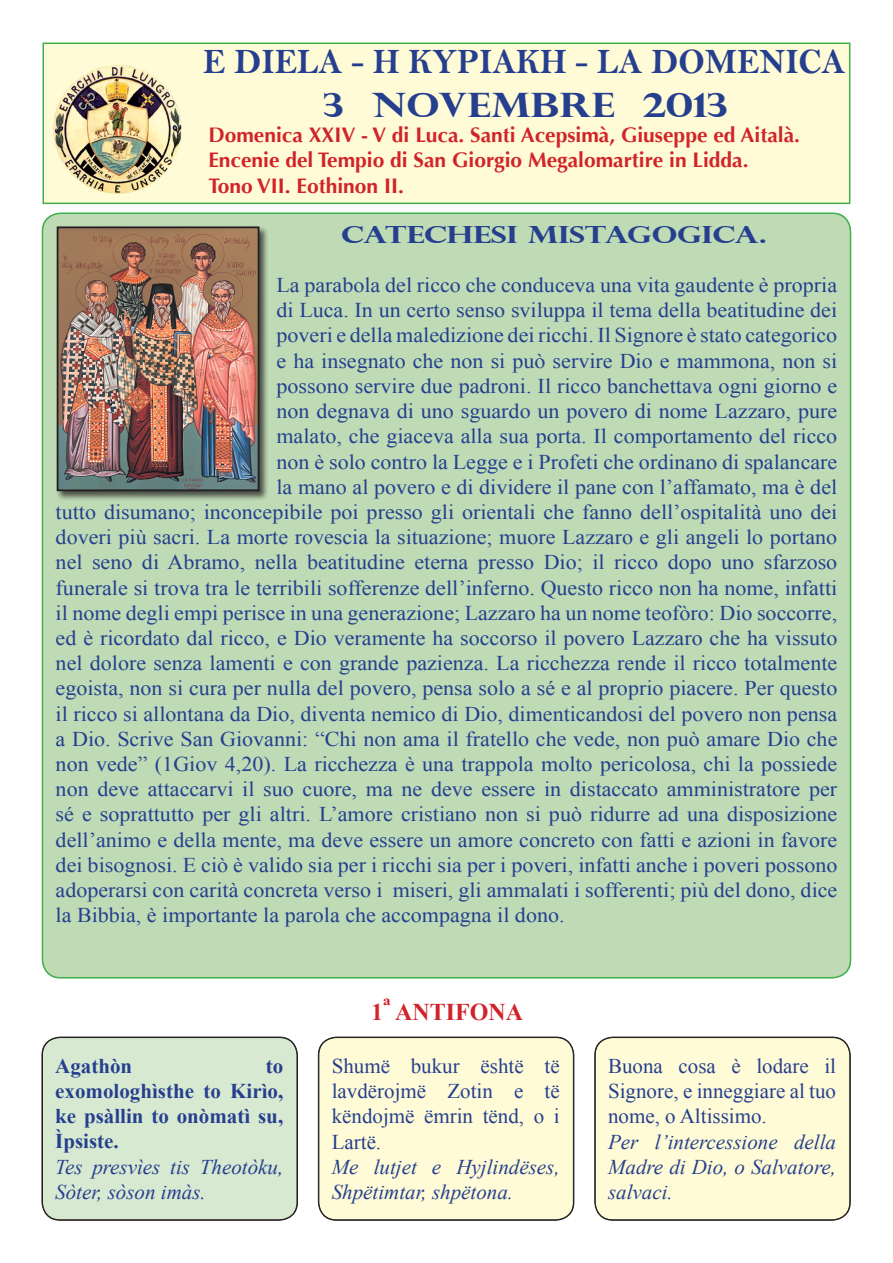
<style>
.page{position:relative;width:893px;height:1263px;background:#fff}
.page>*{position:absolute;margin:0;border:0;box-sizing:border-box;transform-origin:0 0}
.t1{font:36px "Bell MT Bold";color:#253f8e;scale:.95 1}
.Body_Text_Indent{font:700 33.6px "Perpetua Titling";color:#253f8e;scale:1.2 1}
.Normale{font:700 24px "Times New Roman";color:#d1232a}
.No_Spacing{font:700 23.7px "Perpetua Titling";letter-spacing:-.01em;color:#253f8e;scale:1.32 1}
.Nessuna_spaziatura{font:21px "Times New Roman";color:#253f8e;scale:1.05 1}
.Normale-2{font:italic 21px/25.2px "Times New Roman";color:#253f8e}
.Normale-3{font:700 21px/25.2px "Optima";color:#d1232a}
.Normale-4{font:21px/25.2px "Times New Roman";color:#253f8e;text-align:justify}
.Normale-5{font:700 21px/25.2px "Times New Roman";color:#253f8e;text-align:justify}
</style>
<div class="page">
<div style="left:43px;top:213px;width:807px;height:765px;background:#bedbb6;border-radius:18px"></div>
<div style="left:43px;top:43px;width:807px;height:161px;background:#fffbd6;border:2px solid #40ae49"></div>
<img style="left:53px;top:65px;width:129px;height:129px">
<div style="left:42px;top:1037px;width:255px;height:183px;background:#d8e9d2;border-radius:18px"></div>
<div style="left:42px;top:1037px;width:255px;height:183px;border:1px solid #231f20;border-radius:18px"></div>
<div style="left:319px;top:1037px;width:255px;height:183px;background:#fffbd6;border-radius:18px"></div>
<div style="left:319px;top:1037px;width:254px;height:183px;border:1px solid #231f20;border-radius:18px"></div>
<div style="left:595px;top:1037px;width:255px;height:183px;background:#fffbd6;border-radius:18px"></div>
<div style="left:595px;top:1037px;width:255px;height:183px;border:1px solid #231f20;border-radius:18px"></div>
<div style="left:55px;top:225px;width:215px;height:276px;background:#231f20;opacity:.75"></div>
<img style="left:60px;top:229px;width:196px;height:259px">
<div style="left:57px;top:226px;width:202px;height:265px;border:2px solid #231f20"></div>
<p class="t1" style="left:203px;top:40px;width:677px">E DIELA - H KYPIAKH - LA DOMENICA</p>
<p class="Body_Text_Indent" style="left:324px;top:84px;width:339px">3 NOVEMBRE 2013</p>
<p class="Normale-3" style="left:208px;top:123px;width:593px">Domenica XXIV - V di Luca. Santi Acepsimà, Giuseppe ed Aitalà.<br>Encenie del Tempio di San Giorgio Megalomartire in Lidda.</p>
<p class="Normale-3" style="left:208px;top:173px;width:197px">Tono VII. Eothinon II.</p>
<p class="No_Spacing" style="left:341px;top:220px;width:324px">CATECHESI MISTAGOGICA.</p>
<p class="Nessuna_spaziatura" style="left:276px;top:271px;width:536px">La parabola del ricco che conduceva una vita gaudente è propria</p>
<p class="Nessuna_spaziatura" style="left:276px;top:296px;width:536px">di Luca. In un certo senso sviluppa il tema della beatitudine dei</p>
<p class="Nessuna_spaziatura" style="left:276px;top:321px;width:536px">poveri e della maledizione dei ricchi. Il Signore è stato categorico</p>
<p class="Nessuna_spaziatura" style="left:276px;top:346px;width:536px">e ha insegnato che non si può servire Dio e mammona, non si</p>
<p class="Nessuna_spaziatura" style="left:276px;top:372px;width:536px">possono servire due padroni. Il ricco banchettava ogni giorno e</p>
<p class="Nessuna_spaziatura" style="left:276px;top:397px;width:536px">non degnava di uno sguardo un povero di nome Lazzaro, pure</p>
<p class="Nessuna_spaziatura" style="left:276px;top:422px;width:536px">malato, che giaceva alla sua porta. Il comportamento del ricco</p>
<p class="Nessuna_spaziatura" style="left:276px;top:447px;width:536px">non è solo contro la Legge e i Profeti che ordinano di spalancare</p>
<p class="Nessuna_spaziatura" style="left:276px;top:472px;width:536px">la mano al povero e di dividere il pane con l’affamato, ma è del</p>
<p class="Nessuna_spaziatura" style="left:56px;top:498px;width:746px">tutto disumano; inconcepibile poi presso gli orientali che fanno dell’ospitalità uno dei</p>
<p class="Nessuna_spaziatura" style="left:56px;top:523px;width:746px">doveri più sacri. La morte rovescia la situazione; muore Lazzaro e gli angeli lo portano</p>
<p class="Nessuna_spaziatura" style="left:56px;top:548px;width:746px">nel seno di Abramo, nella beatitudine eterna presso Dio; il ricco dopo uno sfarzoso</p>
<p class="Nessuna_spaziatura" style="left:56px;top:573px;width:746px">funerale si trova tra le terribili sofferenze dell’inferno. Questo ricco non ha nome, infatti</p>
<p class="Nessuna_spaziatura" style="left:56px;top:598px;width:746px">il nome degli empi perisce in una generazione; Lazzaro ha un nome teofòro: Dio soccorre,</p>
<p class="Nessuna_spaziatura" style="left:56px;top:624px;width:746px">ed è ricordato dal ricco, e Dio veramente ha soccorso il povero Lazzaro che ha vissuto</p>
<p class="Nessuna_spaziatura" style="left:56px;top:649px;width:746px">nel dolore senza lamenti e con grande pazienza. La ricchezza rende il ricco totalmente</p>
<p class="Nessuna_spaziatura" style="left:56px;top:674px;width:746px">egoista, non si cura per nulla del povero, pensa solo a sé e al proprio piacere. Per questo</p>
<p class="Nessuna_spaziatura" style="left:56px;top:699px;width:746px">il ricco si allontana da Dio, diventa nemico di Dio, dimenticandosi del povero non pensa</p>
<p class="Nessuna_spaziatura" style="left:56px;top:724px;width:746px">a Dio. Scrive San Giovanni: “Chi non ama il fratello che vede, non può amare Dio che</p>
<p class="Nessuna_spaziatura" style="left:56px;top:750px;width:746px">non vede” (1Giov 4,20). La ricchezza è una trappola molto pericolosa, chi la possiede</p>
<p class="Nessuna_spaziatura" style="left:56px;top:775px;width:746px">non deve attaccarvi il suo cuore, ma ne deve essere in distaccato amministratore per</p>
<p class="Nessuna_spaziatura" style="left:56px;top:800px;width:746px">sé e soprattutto per gli altri. L’amore cristiano non si può ridurre ad una disposizione</p>
<p class="Nessuna_spaziatura" style="left:56px;top:825px;width:746px">dell’animo e della mente, ma deve essere un amore concreto con fatti e azioni in favore</p>
<p class="Nessuna_spaziatura" style="left:56px;top:850px;width:746px">dei bisognosi. E ciò è valido sia per i ricchi sia per i poveri, infatti anche i poveri possono</p>
<p class="Nessuna_spaziatura" style="left:56px;top:876px;width:746px">adoperarsi con carità concreta verso i miseri, gli ammalati i sofferenti; più del dono, dice</p>
<p class="Nessuna_spaziatura" style="left:56px;top:901px;width:486px">la Bibbia, è importante la parola che accompagna il dono.</p>
<p class="Normale-5" style="left:55px;top:1052px;width:79px">Agathòn</p>
<p class="Normale-5" style="left:55px;top:1052px;width:230px;text-indent:211px">to exomologhìsthe to Kirìo, ke psàllin to onòmatì su, Ìpsiste.</p>
<p class="Normale-2" style="left:55px;top:1153px;width:229px">Tes presvìes tis Theotòku,<br>Sòter, sòson imàs.</p>
<p class="Normale" style="left:371px;top:995px;width:153px">1ª ANTIFONA</p>
<p class="Normale-4" style="left:332px;top:1053px;width:230px">Shumë bukur është të lavdërojmë Zotin e të këndojmë ëmrin tënd, o i Lartë.</p>
<p class="Normale-2" style="left:332px;top:1153px;width:230px">Me lutjet e Hyjlindëses,<br>Shpëtimtar, shpëtona.</p>
<p class="Normale-4" style="left:608px;top:1053px;width:230px">Buona cosa è lodare il Signore, e inneggiare al tuo nome, o Altissimo.</p>
<p class="Normale-2" style="left:608px;top:1128px;width:230px;text-align:justify">Per l’intercessione della Madre di Dio, o Salvatore, salvaci.</p>
</div>
